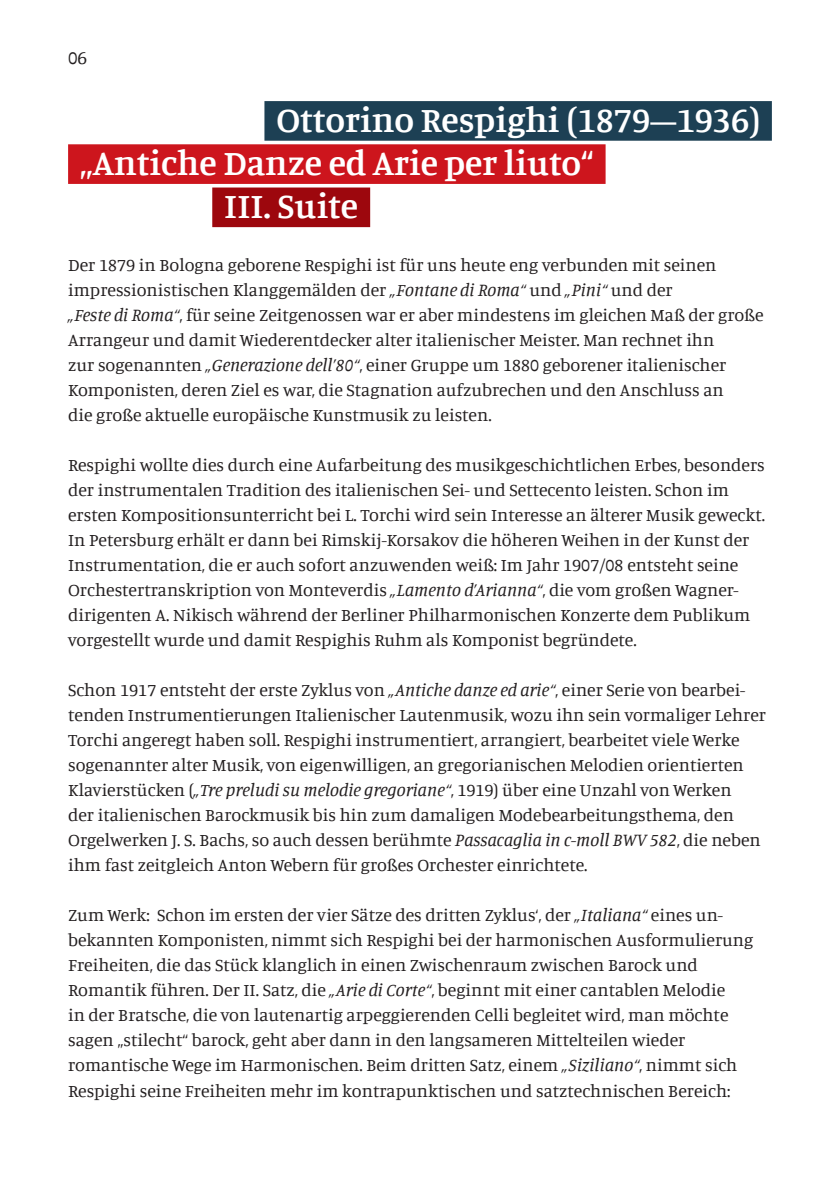
<style>
.page{position:relative;width:840px;height:1191px;background:#fff}
.page>*{position:absolute;margin:0;border:0;box-sizing:border-box;transform-origin:0 0}
.t1{font:600 36px "Manuale";color:#fff}
.t2{font:19px "Manuale";color:#231f20}
.t3{font:18px/25px "Manuale";color:#231f20}
.s1{font-style:italic}
</style>
<div class="page">
<div style="left:264px;top:101px;width:507px;height:40px;background:#1d4054"></div>
<div style="left:68px;top:144px;width:537px;height:40px;background:#cd151d"></div>
<div style="left:212px;top:187px;width:158px;height:40px;background:#9d070d"></div>
<p class="t2" style="left:68px;top:45px;width:20px">06</p>
<h1 class="t1" style="left:276px;top:96px;width:485px">Ottorino Respighi (1879–1936)</h1>
<h1 class="t1" style="left:80px;top:140px;width:514px">„Antiche Danze ed Arie per liuto“</h1>
<h1 class="t1" style="left:224px;top:183px;width:135px">III. Suite</h1>
<p class="t3" style="left:68px;top:252px;width:696px">Der 1879 in Bologna geborene Respighi ist für uns heute eng verbunden mit seinen impressionistischen Klanggemälden der <span class="s1">„Fontane di Roma“</span> und <span class="s1">„Pini“</span> und der<br><span class="s1">„Feste di Roma“</span>, für seine Zeitgenossen war er aber mindestens im gleichen Maß der große Arrangeur und damit Wiederentdecker alter italienischer Meister. Man rechnet ihn<br>zur sogenannten <span class="s1">„Generazione dell’80“</span>, einer Gruppe um 1880 geborener italienischer Komponisten, deren Ziel es war, die Stagnation aufzubrechen und den Anschluss an<br>die große aktuelle europäische Kunstmusik zu leisten.</p>
<p class="t3" style="left:68px;top:452px;width:698px">Respighi wollte dies durch eine Aufarbeitung des musikgeschichtlichen Erbes, besonders der instrumentalen Tradition des italienischen Sei- und Settecento leisten. Schon im ersten Kompositionsunterricht bei L. Torchi wird sein Interesse an älterer Musik geweckt.<br>In Petersburg erhält er dann bei Rimskij-Korsakov die höheren Weihen in der Kunst der Instrumentation, die er auch sofort anzuwenden weiß: Im Jahr 1907/08 entsteht seine Orchestertranskription von Monteverdis <span class="s1">„Lamento d’Arianna“</span>, die vom großen Wagner&shy;dirigenten A. Nikisch während der Berliner Philharmonischen Konzerte dem Publikum vorgestellt wurde und damit Respighis Ruhm als Komponist begründete.</p>
<p class="t3" style="left:68px;top:677px;width:699px">Schon 1917 entsteht der erste Zyklus von <span class="s1">„Antiche danze ed arie“</span>, einer Serie von bearbei&shy;tenden Instrumentierungen Italienischer Lautenmusik, wozu ihn sein vormaliger Lehrer Torchi angeregt haben soll. Respighi instrumentiert, arrangiert, bearbeitet viele Werke sogenannter alter Musik, von eigenwilligen, an gregorianischen Melodien orientierten Klavierstücken (<span class="s1">„Tre preludi su melodie gregoriane“</span>, 1919) über eine Unzahl von Werken<br>der italienischen Barockmusik bis hin zum damaligen Modebearbeitungsthema, den Orgelwerken J. S. Bachs, so auch dessen berühmte <span class="s1">Passacaglia in c-moll BWV 582</span>, die neben ihm fast zeitgleich Anton Webern für großes Orchester einrichtete.</p>
<p class="t3" style="left:68px;top:902px;width:686px">Zum Werk: Schon im ersten der vier Sätze des dritten Zyklus‘, der <span class="s1">„Italiana“</span> eines un&shy;bekannten Komponisten, nimmt sich Respighi bei der harmonischen Ausformulierung Freiheiten, die das Stück klanglich in einen Zwischenraum zwischen Barock und Romantik führen. Der II. Satz, die <span class="s1">„Arie di Corte“</span>, beginnt mit einer cantablen Melodie<br>in der Bratsche, die von lautenartig arpeggierenden Celli begleitet wird, man möchte sagen „stilecht“ barock, geht aber dann in den langsameren Mittelteilen wieder romantische Wege im Harmonischen. Beim dritten Satz, einem <span class="s1">„Siziliano“</span>, nimmt sich Respighi seine Freiheiten mehr im kontrapunktischen und satztechnischen Bereich:</p>
</div>
